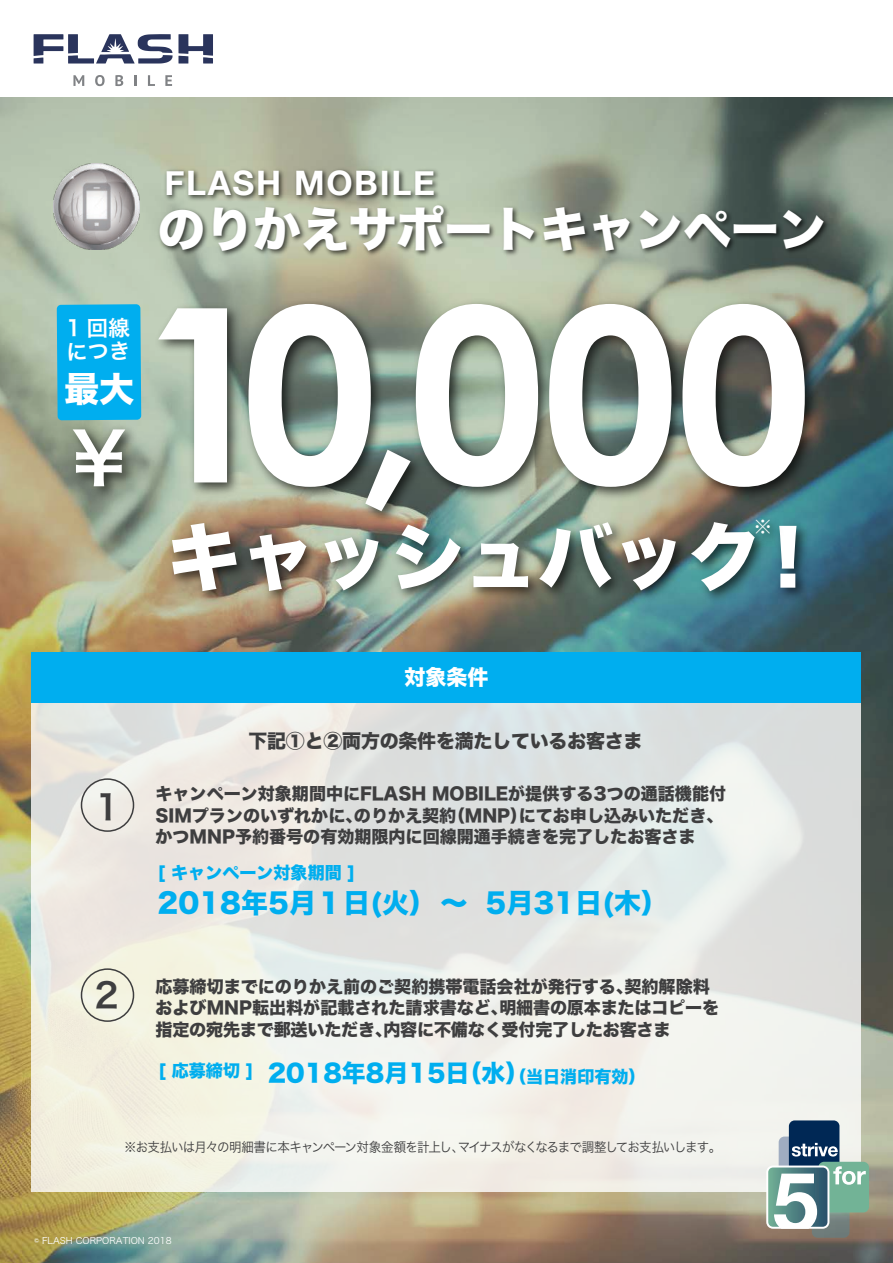
<style>
.page{position:relative;width:893px;height:1263px;background:#fff}
.page>*{position:absolute;margin:0;border:0;box-sizing:border-box;transform-origin:0 0}
.t1{font:700 242.4px "Century Gothic";color:#fff}
.t2{font:74.25px "Hira Kaku Std W8";color:#fff}
.t3{font:71.4px "Hira Kaku Pro N W6";color:#fff}
.t4{font:47.85px "Hira Kaku Std N W8";color:#fff}
.t5{font:35.1px "Hira Kaku Std N W8";color:#fff}
.t6{font:34.05px "Hiragino Sans W6";color:#3e3e3f}
.t7{font:700 33.75px "Helvetica Neue";letter-spacing:.05em;color:#fff}
.t8{font:27px "Hira Kaku Std N W8";color:#00aeef}
.t9{font:21.3px/23.4px "Hira Kaku Pro W6";color:#fff}
.t10{font:21px "Hira Kaku Std N W8";color:#fff}
.t11{font:19.5px "Koz Go Pr 6 N";color:#fff}
.t12{font:18.9px "Hira Kaku Std W8";letter-spacing:-.01em;color:#3e3e3f}
.t13{font:17.1px/21.5px "Hira Kaku Std N W8";color:#3e3e3f}
.t14{font:17.1px "Hira Kaku Std N W8";color:#00aeef}
.t15{font:13.2px "Hira Kaku Pro W3";letter-spacing:-.07em;color:#3e3e3f;scale:.94 1}
.t16{font:9px "Hira Kaku Pro W3";color:#fff}
.s1{font-size:24px}
</style>
<div class="page">
<img style="left:0;top:98px;width:893px;height:1165px">
<svg style="left:32px;top:703px;width:829px;height:488px"></svg>
<div style="left:32px;top:652px;width:829px;height:51px;background:#00aeef"></div>
<div style="left:57px;top:304px;width:71px;height:116px;background:#00aeef"></div>
<svg style="left:73px;top:75px;width:11px;height:11px"></svg>
<svg style="left:95px;top:75px;width:10px;height:11px"></svg>
<svg style="left:115px;top:75px;width:8px;height:11px"></svg>
<svg style="left:134px;top:75px;width:3px;height:11px"></svg>
<svg style="left:148px;top:75px;width:7px;height:11px"></svg>
<svg style="left:165px;top:75px;width:7px;height:11px"></svg>
<svg style="left:34px;top:34px;width:179px;height:30px"></svg>
<img style="left:160px;top:162px;width:285px;height:38px">
<img style="left:54px;top:164px;width:86px;height:86px">
<img style="left:62px;top:413px;width:66px;height:123px">
<img style="left:128px;top:265px;width:702px;height:310px">
<img style="left:153px;top:200px;width:683px;height:82px">
<img style="left:158px;top:510px;width:686px;height:134px">
<img style="left:744px;top:507px;width:47px;height:52px">
<div style="left:81px;top:778px;width:53px;height:54px;border:2px solid #3e3e3f;border-radius:50%"></div>
<div style="left:81px;top:968px;width:53px;height:54px;border:2px solid #3e3e3f;border-radius:50%"></div>
<div style="left:812px;top:1198px;width:37px;height:40px;background:#6e7b79;border-radius:6px"></div>
<div style="left:779px;top:1136px;width:54px;height:46px;background:#a0adc1;border-radius:6px"></div>
<div style="left:789px;top:1120px;width:50px;height:51px;background:#002855;border-radius:6px"></div>
<svg style="left:792px;top:1143px;width:46px;height:13px"></svg>
<div style="left:818px;top:1162px;width:51px;height:50px;background:#72b396;border-radius:6px"></div>
<svg style="left:766px;top:1165px;width:100px;height:64px"></svg>
<h3 class="t7" style="left:164px;top:156px;width:272px">FLASH MOBILE</h3>
<p class="t9" style="left:66px;top:315px;width:66px">1 回線につき</p>
<h3 class="t5" style="left:64px;top:369px;width:72px">最大</h3>
<h3 class="t3" style="left:72px;top:394px;width:56px">¥</h3>
<h3 class="t4" style="left:158px;top:202px;width:671px">のりかえサポートキャンペーン</h3>
<h1 class="t1" style="left:138px;top:210px;width:675px">10,000</h1>
<p class="t11" style="left:753px;top:516px;width:21px">※</p>
<h2 class="t2" style="left:167px;top:516px;width:660px">キャッシュバック！</h2>
<h3 class="t6" style="left:96px;top:776px;width:26px">1</h3>
<h3 class="t6" style="left:95px;top:964px;width:26px">2</h3>
<p class="t10" style="left:404px;top:666px;width:85px">対象条件</p>
<p class="t12" style="left:248px;top:730px;width:396px">下記①と②両方の条件を満たしているお客さま</p>
<p class="t13" style="left:156px;top:783px;width:572px">キャンペーン対象期間中にFLASH MOBILEが提供する3つの通話機能付<br>SIMプランのいずれかに、のりかえ契約（MNP）にてお申し込みいただき、かつMNP予約番号の有効期限内に回線開通手続きを完了したお客さま</p>
<p class="t14" style="left:158px;top:863px;width:199px">[ キャンペーン対象期間 ]</p>
<h3 class="t8" style="left:158px;top:888px;width:512px">2018年5月１日(火） ～ 5月31日(木）</h3>
<p class="t13" style="left:156px;top:976px;width:573px">応募締切までにのりかえ前のご契約携帯電話会社が発行する、契約解除料　およびMNP転出料が記載された請求書など、明細書の原本またはコピーを指定の宛先まで郵送いただき、内容に不備なく受付完了したお客さま　　</p>
<p class="t14" style="left:158px;top:1067px;width:489px">[ 応募締切 ] <span class="s1">2018年8月15日（水）</span>（当日消印有効）</p>
<p class="t15" style="left:124px;top:1135px;width:637px">※お支払いは月々の明細書に本キャンペーン対象金額を計上し、マイナスがなくなるまで調整してお支払いします。</p>
<p class="t16" style="left:34px;top:1232px;width:139px">© FLASH CORPORATION 2018</p>
</div>
